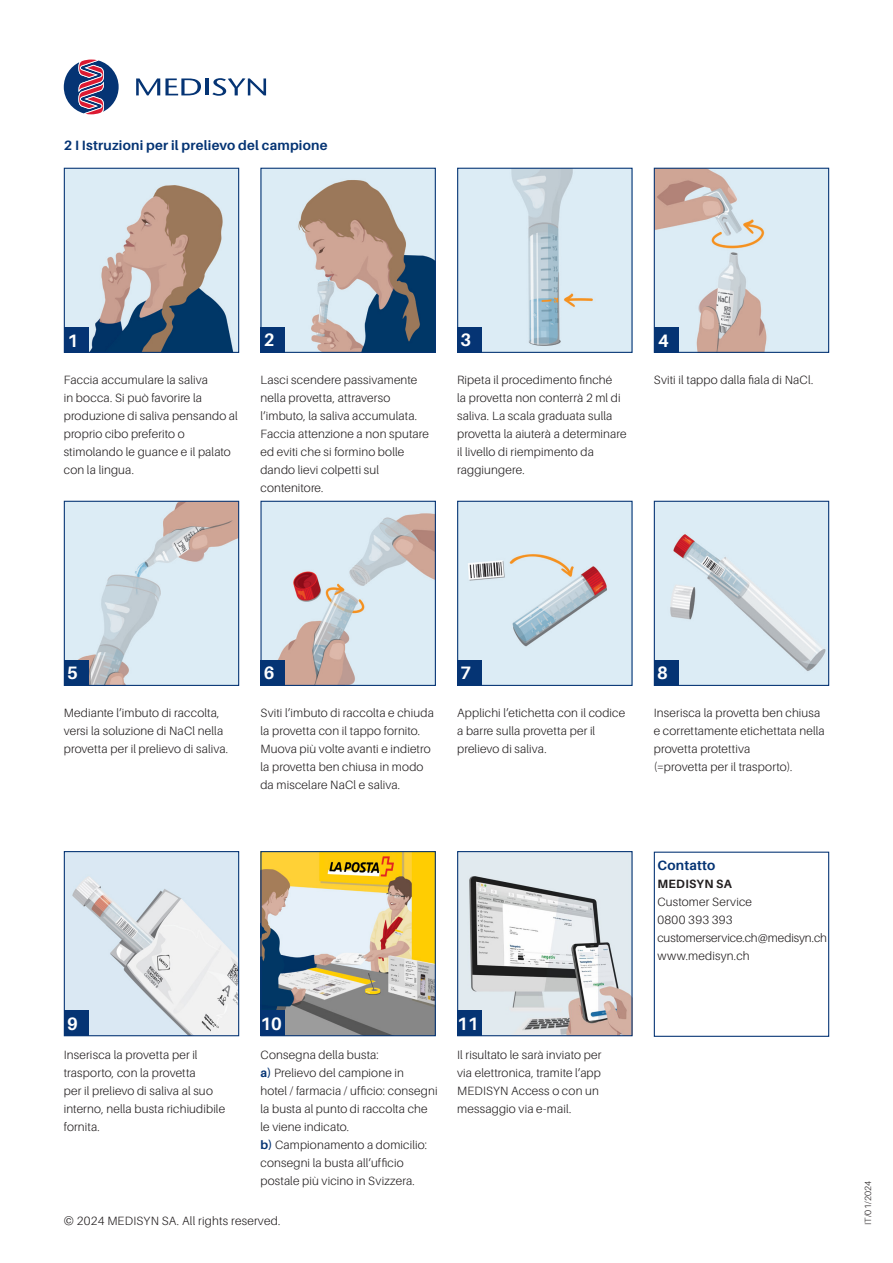
<style>
.page{position:relative;width:893px;height:1263px;background:#fff}
.page>*{position:absolute;margin:0;border:0;box-sizing:border-box;transform-origin:0 0}
.t1{font:700 18px "Aileron";color:#fff;scale:.96 1}
.Lauftext{font:700 13.5px "Aileron";letter-spacing:.015em;color:#053474}
.Lauftext-2{font:300 12px/18px "Aileron";letter-spacing:.015em;color:#231f20}
.t2{font:300 9px "Aileron";letter-spacing:.02em;color:#231f20}
.s1{font-weight:700}
.s2{font-weight:700;color:#053474}
</style>
<div class="page">
<svg style="left:136px;top:78px;width:65px;height:17px"></svg>
<hr style="left:205px;top:78px;width:3px;height:17px;background:#053474">
<svg style="left:212px;top:78px;width:54px;height:18px"></svg>
<svg style="left:64px;top:60px;width:55px;height:54px"></svg>
<img style="left:66px;top:170px;width:171px;height:181px">
<div style="left:64px;top:168px;width:175px;height:185px;border:1px solid #053474"></div>
<div style="left:64px;top:327px;width:25px;height:26px;background:#053474"></div>
<img style="left:262px;top:170px;width:172px;height:181px">
<div style="left:260px;top:168px;width:176px;height:185px;border:1px solid #053474"></div>
<div style="left:260px;top:327px;width:25px;height:26px;background:#053474"></div>
<img style="left:459px;top:170px;width:172px;height:181px">
<div style="left:457px;top:168px;width:176px;height:185px;border:1px solid #053474"></div>
<div style="left:457px;top:327px;width:25px;height:26px;background:#053474"></div>
<img style="left:262px;top:503px;width:172px;height:181px">
<div style="left:260px;top:501px;width:176px;height:185px;border:1px solid #053474"></div>
<div style="left:260px;top:660px;width:25px;height:26px;background:#053474"></div>
<img style="left:459px;top:503px;width:172px;height:181px">
<div style="left:457px;top:501px;width:176px;height:185px;border:1px solid #053474"></div>
<div style="left:457px;top:660px;width:25px;height:26px;background:#053474"></div>
<img style="left:656px;top:503px;width:171px;height:181px">
<div style="left:654px;top:501px;width:175px;height:185px;border:1px solid #053474"></div>
<div style="left:654px;top:660px;width:25px;height:26px;background:#053474"></div>
<img style="left:66px;top:853px;width:171px;height:181px">
<div style="left:64px;top:851px;width:175px;height:185px;border:1px solid #053474"></div>
<div style="left:64px;top:1010px;width:25px;height:26px;background:#053474"></div>
<img style="left:262px;top:853px;width:172px;height:181px">
<div style="left:260px;top:851px;width:176px;height:185px;border:1px solid #053474"></div>
<div style="left:260px;top:1010px;width:25px;height:26px;background:#053474"></div>
<div style="left:654px;top:852px;width:175px;height:185px;border:1px solid #053474"></div>
<img style="left:459px;top:853px;width:172px;height:181px">
<div style="left:457px;top:851px;width:176px;height:185px;border:1px solid #053474"></div>
<div style="left:457px;top:1010px;width:25px;height:26px;background:#053474"></div>
<img style="left:656px;top:170px;width:171px;height:181px">
<div style="left:654px;top:168px;width:175px;height:185px;border:1px solid #053474"></div>
<div style="left:654px;top:327px;width:25px;height:26px;background:#053474"></div>
<img style="left:66px;top:503px;width:171px;height:181px">
<div style="left:64px;top:501px;width:175px;height:185px;border:1px solid #053474"></div>
<div style="left:64px;top:660px;width:25px;height:26px;background:#053474"></div>
<p class="Lauftext" style="left:64px;top:137px;width:265px">2 I Istruzioni per il prelievo del campione</p>
<p class="t1" style="left:264px;top:330px;width:13px">2</p>
<p class="t1" style="left:460px;top:330px;width:13px">3</p>
<p class="t1" style="left:68px;top:331px;width:13px">1</p>
<p class="Lauftext-2" style="left:64px;top:370px;width:176px">Faccia accumulare la saliva<br>in bocca. Si può favorire la produzione di saliva pensando al proprio cibo preferito o stimolando le guance e il palato con la lingua.</p>
<p class="Lauftext-2" style="left:260px;top:370px;width:170px">Lasci scendere passivamente nella provetta, attraverso l’imbuto, la saliva accumulata.<br>Faccia attenzione a non sputare ed eviti che si formino bolle dando lievi colpetti sul contenitore.</p>
<p class="Lauftext-2" style="left:457px;top:370px;width:171px">Ripeta il procedimento finché<br>la provetta non conterrà 2 ml di saliva. La scala graduata sulla provetta la aiuterà a determinare il livello di riempimento da raggiungere.</p>
<p class="t1" style="left:658px;top:331px;width:13px">4</p>
<p class="Lauftext-2" style="left:654px;top:370px;width:161px">Sviti il tappo dalla fiala di NaCl.</p>
<p class="t1" style="left:67px;top:663px;width:13px">5</p>
<p class="Lauftext-2" style="left:64px;top:703px;width:166px">Mediante l’imbuto di raccolta, versi la soluzione di NaCl nella provetta per il prelievo di saliva.</p>
<p class="t1" style="left:264px;top:663px;width:13px">6</p>
<p class="t1" style="left:460px;top:663px;width:13px">7</p>
<p class="t1" style="left:657px;top:663px;width:13px">8</p>
<p class="Lauftext-2" style="left:260px;top:703px;width:175px">Sviti l’imbuto di raccolta e chiuda la provetta con il tappo fornito.<br>Muova più volte avanti e indietro la provetta ben chiusa in modo da miscelare NaCl e saliva.</p>
<p class="Lauftext-2" style="left:457px;top:703px;width:170px">Applichi l’etichetta con il codice a barre sulla provetta per il prelievo di saliva.</p>
<p class="Lauftext-2" style="left:654px;top:703px;width:172px">Inserisca la provetta ben chiusa e correttamente etichettata nella provetta protettiva<br>(=provetta per il trasporto).</p>
<p class="Lauftext" style="left:657px;top:857px;width:60px">Contatto</p>
<p class="Lauftext-2" style="left:657px;top:874px;width:171px"><span class="s1">MEDISYN SA<br></span>Customer Service<br>0800 393 393 customerservice.ch@medisyn.ch www.medisyn.ch</p>
<p class="t1" style="left:67px;top:1013px;width:13px">9</p>
<p class="t1" style="left:260px;top:1013px;width:24px">10</p>
<p class="Lauftext-2" style="left:64px;top:1045px;width:163px">Inserisca la provetta per il trasporto, con la provetta<br>per il prelievo di saliva al suo interno, nella busta richiudibile fornita.</p>
<p class="Lauftext-2" style="left:260px;top:1045px;width:179px">Consegna della busta:<br><span class="s2">a)</span> Prelievo del campione in<br>hotel / farmacia / ufficio: consegni la busta al punto di raccolta che le viene indicato.<br><span class="s2">b)</span> Campionamento a domicilio: consegni la busta all’ufficio postale più vicino in Svizzera.</p>
<p class="Lauftext-2" style="left:64px;top:1212px;width:218px">© 2024 MEDISYN SA. All rights reserved.</p>
<p class="t1" style="left:457px;top:1013px;width:24px">11</p>
<p class="Lauftext-2" style="left:457px;top:1045px;width:146px">Il risultato le sarà inviato per via elettronica, tramite l’app<br>MEDISYN Access o con un messaggio via e-mail.</p>
<p class="t2" style="left:863px;top:1225px;width:46px;rotate:-90deg">IT/01/2024</p>
</div>
